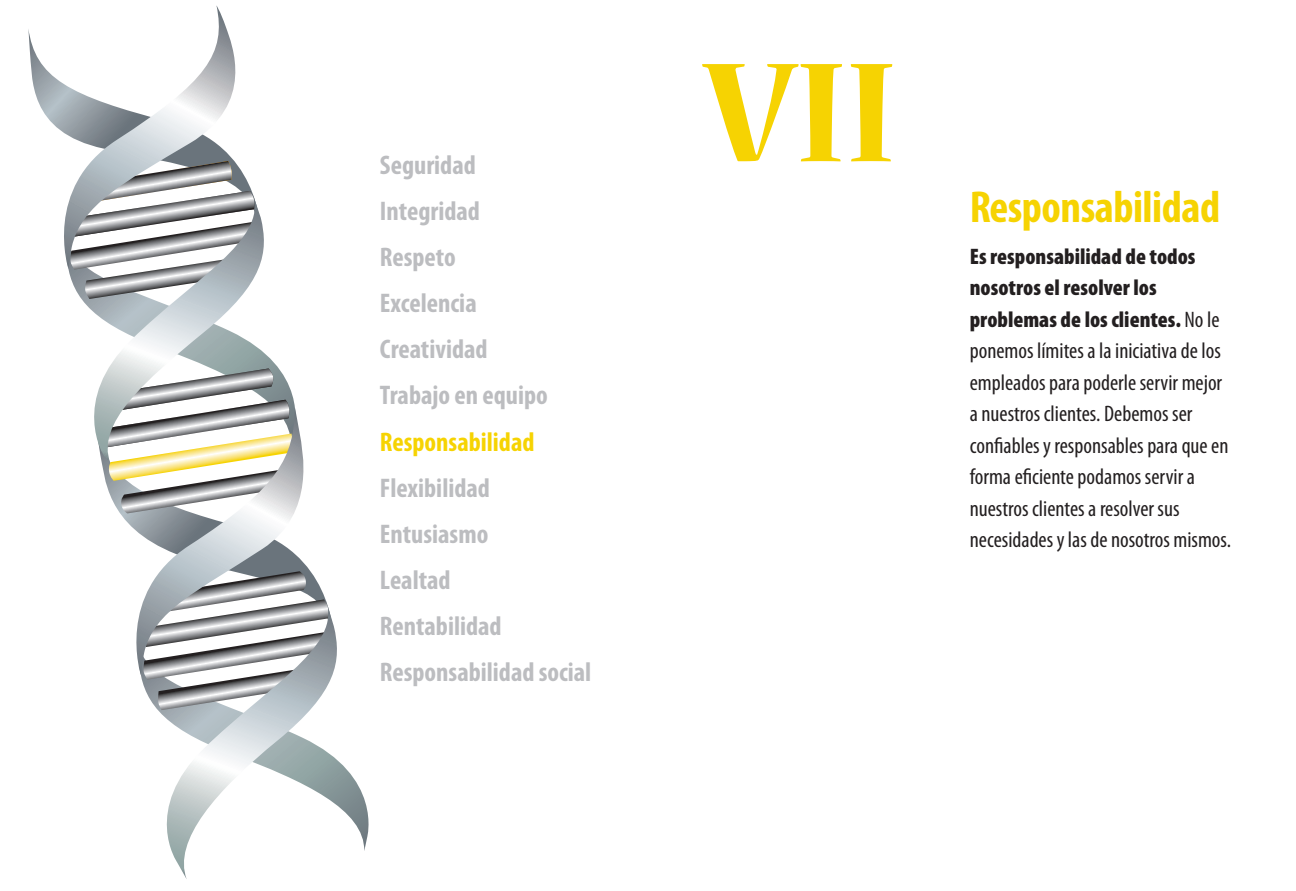
<style>
.page{position:relative;width:1296px;height:891px;background:#fff}
.page>*{position:absolute;margin:0;border:0;box-sizing:border-box;transform-origin:0 0}
.t1{font:700 157.5px "Nueva Std";color:#f6d302}
.word{font:700 condensed 45px "Myriad Pro";letter-spacing:-.01em;color:#f6d302}
.t2{font:700 condensed 27px "Myriad Pro";color:#bcbdc0}
.t3{font:700 condensed 27px "Myriad Pro";color:#f6d302}
.Body{font:condensed 22.5px/31.5px "Myriad Pro";color:#231f20}
.s1{font-weight:900}
</style>
<div class="page">
<svg style="left:342px;top:764px;width:27px;height:87px"></svg>
<svg style="left:28px;top:29px;width:14px;height:80px"></svg>
<svg style="left:104px;top:369px;width:191px;height:136px"></svg>
<svg style="left:115px;top:407px;width:202px;height:268px"></svg>
<svg style="left:141px;top:600px;width:201px;height:279px"></svg>
<svg style="left:42px;top:5px;width:211px;height:264px"></svg>
<svg style="left:69px;top:193px;width:200px;height:270px"></svg>
<p class="t2" style="left:380px;top:148px;width:97px">Seguridad</p>
<p class="t2" style="left:380px;top:194px;width:102px">Integridad</p>
<p class="t2" style="left:380px;top:240px;width:77px">Respeto</p>
<p class="t2" style="left:380px;top:286px;width:98px">Excelencia</p>
<p class="t2" style="left:380px;top:332px;width:109px">Creatividad</p>
<p class="t2" style="left:380px;top:379px;width:169px">Trabajo en equipo</p>
<p class="t3" style="left:380px;top:425px;width:156px">Responsabilidad</p>
<p class="t2" style="left:380px;top:471px;width:112px">Flexibilidad</p>
<p class="t2" style="left:380px;top:517px;width:110px">Entusiasmo</p>
<p class="t2" style="left:380px;top:563px;width:72px">Lealtad</p>
<p class="t2" style="left:380px;top:609px;width:123px">Rentabilidad</p>
<p class="t2" style="left:380px;top:655px;width:213px">Responsabilidad social</p>
<p class="t1" style="left:702px;top:40px;width:196px">VII</p>
<p class="word" style="left:970px;top:179px;width:252px">Responsabilidad</p>
<p class="Body" style="left:970px;top:240px;width:263px"><span class="s1">Es responsabilidad de todos nosotros el resolver los problemas de los clientes.</span> No le ponemos límites a la iniciativa de los empleados para poderle servir mejor a nuestros clientes. Debemos ser confiables y responsables para que en forma eficiente podamos servir a nuestros clientes a resolver sus necesidades y las de nosotros mismos.</p>
</div>
